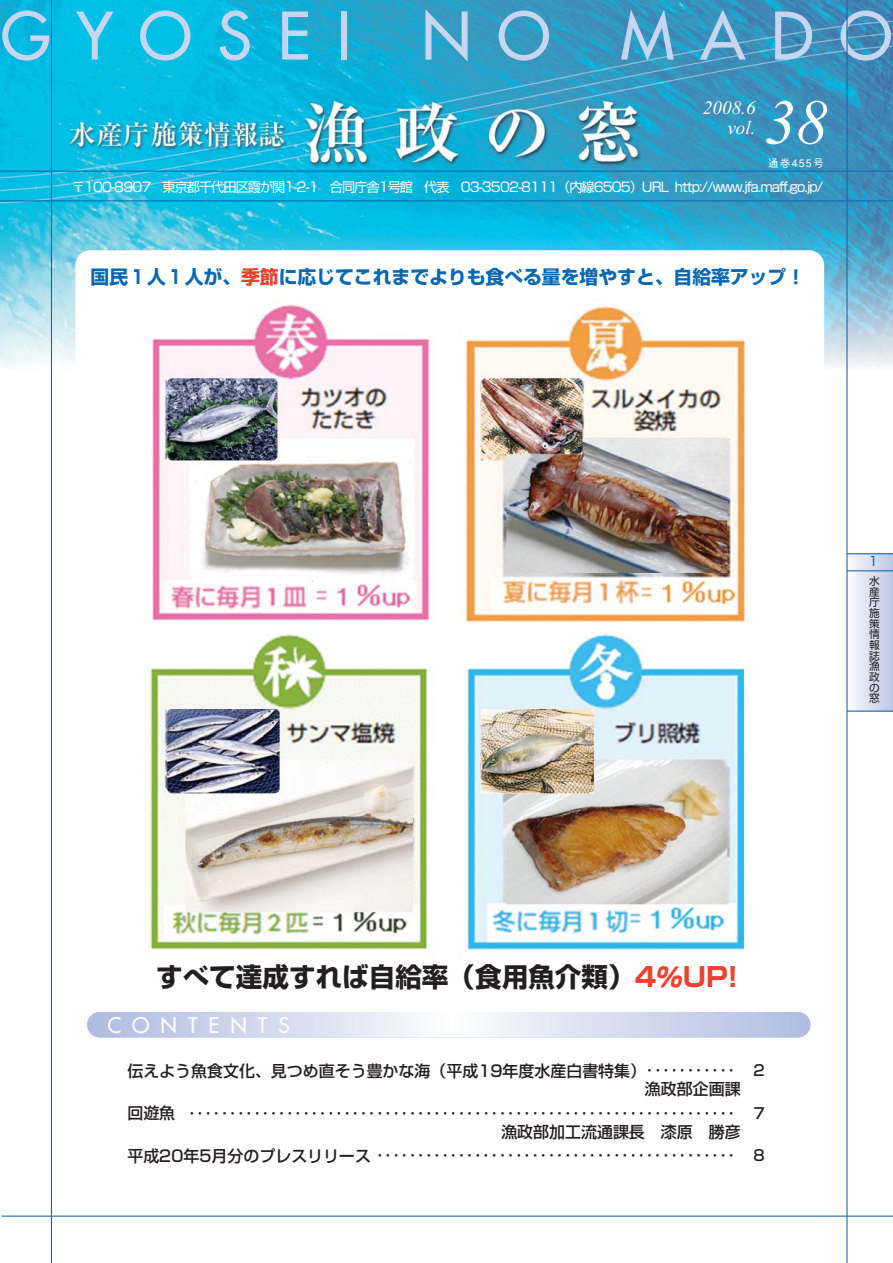
<style>
.page{position:relative;width:893px;height:1263px;background:#fff}
.page>*{position:absolute;margin:0;border:0;box-sizing:border-box;transform-origin:0 0}
.t1{font:63.75px "Futura";letter-spacing:.405em;color:#c7d5ee}
.t2{font:italic 63.75px "Times New Roman";color:#fff}
.t3{font:700 26.55px "Shin Go";color:#231f20}
.t4{font:21px "Futura";letter-spacing:.52em;color:#fff}
.t5{font:italic 19.2px/19.5px "Times New Roman";color:#fff;text-align:right}
.t6{font:700 18.75px "Shin Go";color:#0a68b3}
.t7{font:500 15.9px "Shin Go";color:#231f20}
.t8{font:15px "Shin Go";color:#231f20}
.t9{font:500 15px "Shin Go";color:#231f20}
.t10{font:13.2px "Shin Go";letter-spacing:-.075em;color:#fff}
.t11{font:12.75px "Shin Go";color:#0a68b3}
.t12{font:10.65px/10.6px "Shin Go";color:#231f20;text-align:justify}
.t13{font:500 10.65px "Gothic BBB";letter-spacing:.11em;color:#fff}
.s1{color:#ef402f}
.s2{font-weight:500;font-size:15.9px}
</style>
<div class="page">
<img style="left:0;top:0;width:892px;height:1263px">
<h1 class="t1" style="left:1px;top:4px;width:892px">GYOSEI NO MADO</h1>
<p class="t5" style="left:703px;top:100px;width:54px">2008.6 vol.</p>
<h1 class="t2" style="left:764px;top:99px;width:65px">38</h1>
<p class="t13" style="left:768px;top:159px;width:57px">通巻455号</p>
<p class="t10" style="left:72px;top:182px;width:752px">〒100-8907 東京都千代田区霞が関1-2-1 合同庁舎1号館　代表　03-3502-8111（内線6505）URL http://www.jfa.maff.go.jp/</p>
<p class="t6" style="left:91px;top:270px;width:716px">国民１人１人が、<span class="s1">季節</span>に応じてこれまでよりも食べる量を増やすと、自給率アップ！</p>
<h2 class="t3" style="left:156px;top:967px;width:583px">すべて達成すれば自給率（食用魚介類）<span class="s1">4％UP!</span></h2>
<h3 class="t4" style="left:107px;top:1014px;width:184px">CONTENTS</h3>
<p class="t7" style="left:127px;top:1065px;width:520px">伝えよう魚食文化、見つめ直そう豊かな海（平成19年度水産白書特集）</p>
<p class="t7" style="left:127px;top:1107px;width:49px">回遊魚</p>
<p class="t8" style="left:642px;top:1065px;width:98px">・・・・・・・・・・・</p>
<p class="t8" style="left:184px;top:1107px;width:556px">・・・・・・・・・・・・・・・・・・・・・・・・・・・・・・・・・・・・・・・・・・・・・・・・・・・・・・・・・・・・・・・・・・・</p>
<p class="t8" style="left:127px;top:1150px;width:613px"><span class="s2">平成20年5月分のプレスリリース</span>・・・・・・・・・・・・・・・・・・・・・・・・・・・・・・・・・・・・・・・・・・・・</p>
<p class="t7" style="left:645px;top:1084px;width:97px">漁政部企画課</p>
<p class="t7" style="left:501px;top:1126px;width:241px">漁政部加工流通課長　漆原　勝彦</p>
<p class="t9" style="left:753px;top:1065px;width:13px">2</p>
<p class="t9" style="left:753px;top:1107px;width:13px">7</p>
<p class="t9" style="left:753px;top:1150px;width:13px">8</p>
<p class="t11" style="left:868px;top:556px;width:11px">1</p>
<p class="t12" style="left:869px;top:577px;width:12px">水産庁施策情報誌漁政の窓</p>
</div>
